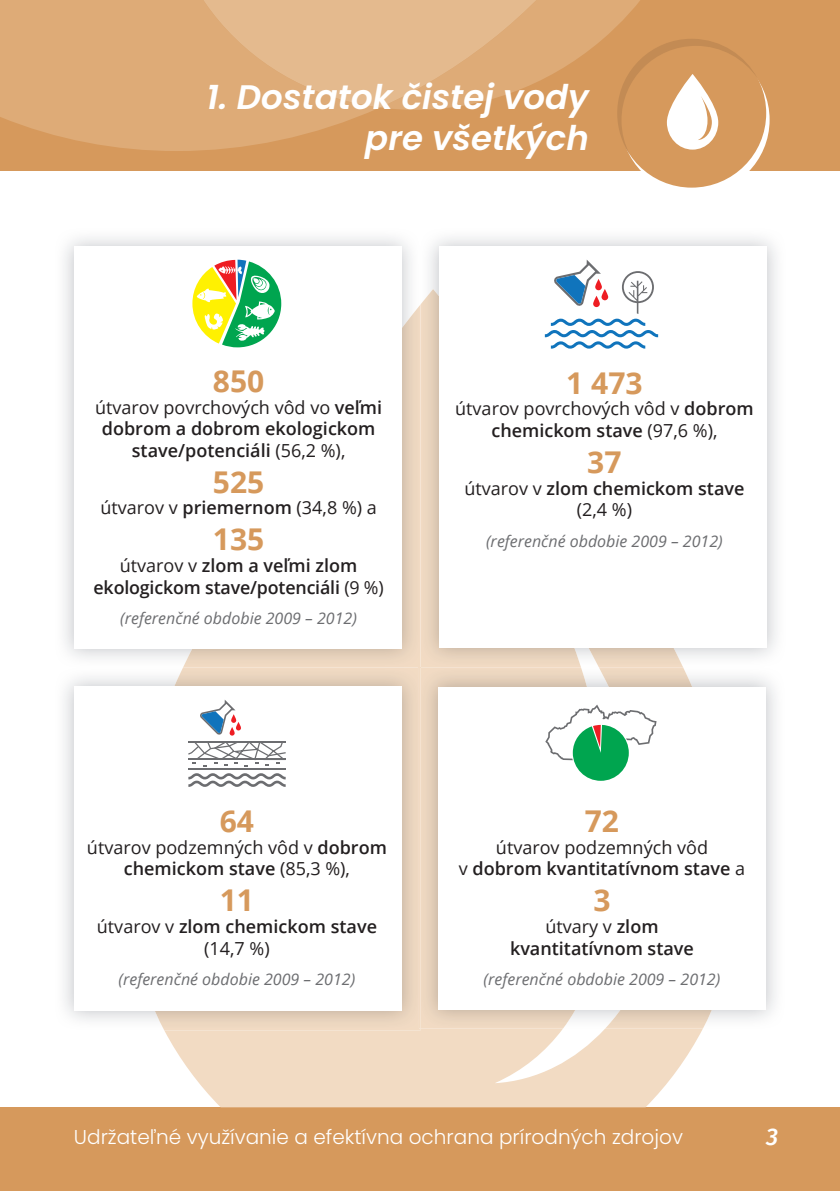
<style>
.page{position:relative;width:840px;height:1191px;background:#fff}
.page>*{position:absolute;margin:0;border:0;box-sizing:border-box;transform-origin:0 0}
.t1{font:italic 600 34px/40.8px "Poppins";color:#fff;text-align:right}
.t2{font:700 30px "Open Sans";color:#d6995c}
.t3{font:italic 500 24px "Fira Sans";color:#fff}
.t4{font:300 20px "Poppins";color:#fff}
.t5{font:600 18px/21.6px "Open Sans";color:#231f20;text-align:center}
.t6{font:18px/21.6px "Open Sans";color:#231f20;text-align:center}
.t7{font:italic 16px "Open Sans";color:#6c6d70}
.s1{font-weight:400}
.s2{font-weight:600}
</style>
<div class="page">
<div style="left:0;top:0;width:839px;height:170px;background:#d6995c"></div>
<div style="left:0;top:0;width:193px;height:151px;background:#deab77"></div>
<svg style="left:620px;top:45px;width:149px;height:149px"></svg>
<div style="left:617px;top:39px;width:148px;height:149px;background:#d6995c;border-radius:50%"></div>
<svg style="left:193px;top:0;width:564px;height:155px"></svg>
<div style="left:0;top:1107px;width:839px;height:84px;background:#d6995c"></div>
<svg style="left:164px;top:1028px;width:538px;height:79px;fill:#f2dbc3"></svg>
<img style="left:421px;top:289px;width:261px;height:378px">
<div style="left:439px;top:247px;width:327px;height:401px;background:#fff"></div>
<img style="left:420px;top:304px;width:1px;height:363px">
<div style="left:74px;top:247px;width:327px;height:402px;background:#fff"></div>
<div style="left:74px;top:686px;width:327px;height:325px;background:#fff"></div>
<img style="left:418px;top:667px;width:323px;height:361px">
<div style="left:437px;top:686px;width:328px;height:323px;background:#fff"></div>
<svg style="left:192px;top:260px;width:89px;height:87px"></svg>
<svg style="left:544px;top:260px;width:113px;height:89px"></svg>
<svg style="left:188px;top:773px;width:97px;height:14px"></svg>
<hr style="left:188px;top:768px;width:97px;height:1px;background:#6c6d70">
<svg style="left:188px;top:700px;width:98px;height:66px"></svg>
<svg style="left:545px;top:704px;width:111px;height:77px"></svg>
<h1 class="t1" style="left:206px;top:81px;width:383px">1. Dostatok čistej vody pre všetkých</h1>
<h2 class="t2" style="left:213px;top:360px;width:53px">850</h2>
<p class="t5" style="left:95px;top:396px;width:288px"><span class="s1">útvarov povrchových vôd vo</span> veľmi dobrom a dobrom ekologickom stave/potenciáli <span class="s1">(56,2 %),</span></p>
<h2 class="t2" style="left:213px;top:461px;width:53px">525</h2>
<p class="t6" style="left:100px;top:497px;width:278px">útvarov v <span class="s2">priemernom</span> (34,8 %) a</p>
<h2 class="t2" style="left:213px;top:518px;width:53px">135</h2>
<p class="t5" style="left:93px;top:554px;width:291px"><span class="s1">útvarov v</span> zlom a veľmi zlom ekologickom stave/potenciáli <span class="s1">(9 %)</span></p>
<p class="t7" style="left:120px;top:607px;width:238px">(referenčné obdobie 2009 – 2012)</p>
<h2 class="t2" style="left:566px;top:362px;width:78px">1 473</h2>
<p class="t6" style="left:455px;top:398px;width:300px">útvarov povrchových vôd v <span class="s2">dobrom chemickom stave</span> (97,6 %),</p>
<h2 class="t2" style="left:587px;top:441px;width:36px">37</h2>
<p class="t5" style="left:464px;top:477px;width:281px"><span class="s1">útvarov v</span> zlom chemickom stave <span class="s1">(2,4 %)</span></p>
<p class="t7" style="left:486px;top:530px;width:238px">(referenčné obdobie 2009 – 2012)</p>
<h2 class="t2" style="left:220px;top:800px;width:36px">64</h2>
<p class="t6" style="left:87px;top:836px;width:301px">útvarov podzemných vôd v <span class="s2">dobrom chemickom stave</span> (85,3 %),</p>
<h2 class="t2" style="left:220px;top:879px;width:36px">11</h2>
<p class="t5" style="left:97px;top:915px;width:281px"><span class="s1">útvarov v</span> zlom chemickom stave <span class="s1">(14,7 %)</span></p>
<p class="t7" style="left:118px;top:968px;width:238px">(referenčné obdobie 2009 – 2012)</p>
<h2 class="t2" style="left:584px;top:800px;width:36px">72</h2>
<p class="t5" style="left:458px;top:836px;width:288px"><span class="s1">útvarov podzemných vôd<br>v</span> dobrom kvantitatívnom stave <span class="s1">a</span></p>
<h2 class="t2" style="left:593px;top:879px;width:19px">3</h2>
<p class="t5" style="left:509px;top:915px;width:185px"><span class="s1">útvary v</span> zlom kvantitatívnom stave</p>
<p class="t7" style="left:483px;top:968px;width:238px">(referenčné obdobie 2009 – 2012)</p>
<p class="t4" style="left:74px;top:1125px;width:610px">Udržateľné využívanie a efektívna ochrana prírodných zdrojov</p>
<h3 class="t3" style="left:765px;top:1123px;width:14px">3</h3>
</div>
